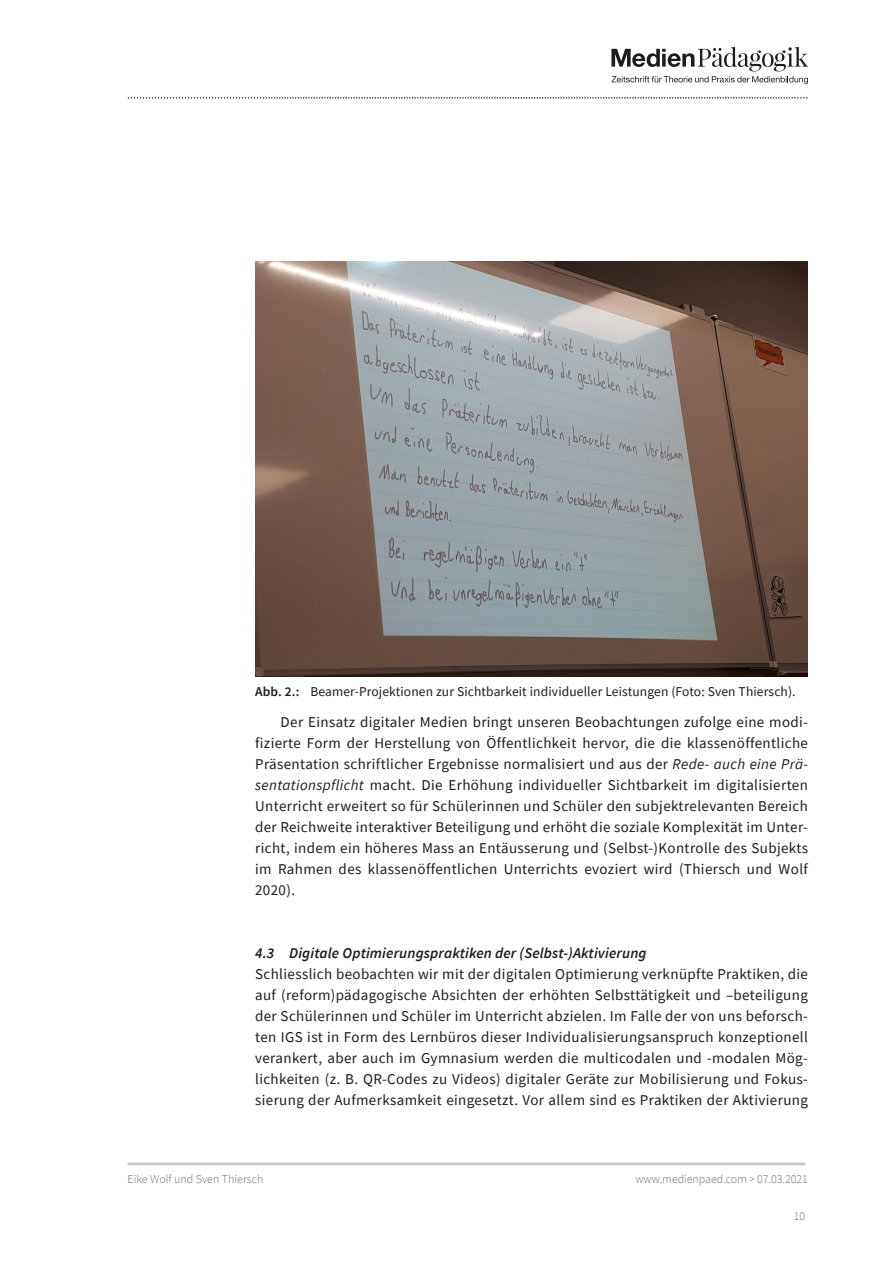
<style>
.page{position:relative;width:893px;height:1263px;background:#fff}
.page>*{position:absolute;margin:0;border:0;box-sizing:border-box;transform-origin:0 0}
.mp-text{font:15px/21px "Source Sans Pro";letter-spacing:.025em;color:#1d1d1b;text-align:justify}
.mp-text_ohne_Einzug{font:15px/21px "Source Sans Pro";letter-spacing:.025em;color:#1d1d1b;text-align:justify}
.t1{font:italic 600 15px "Source Sans Pro";letter-spacing:.01em;color:#1d1d1b}
.mp-Abbildungen_Legen{font:13.5px "Source Sans Pro";letter-spacing:.01em;color:#1d1d1b}
.t2{font:300 12px "Source Sans Pro";letter-spacing:-.005em;color:#70706f}
.s1{font-weight:600}
.s2{font-style:italic}
</style>
<div class="page">
<hr style="left:128px;top:1162px;width:677px;height:3px;background:#c7c7c6">
<svg style="left:611px;top:47px;width:197px;height:37px"></svg>
<svg style="left:128px;top:97px;width:679px;height:2px"></svg>
<img style="left:255px;top:262px;width:553px;height:414px">
<p class="mp-Abbildungen_Legen" style="left:255px;top:683px;width:542px"><span class="s1">Abb. 2.:</span> Beamer-Projektionen zur Sichtbarkeit individueller Leistungen (Foto: Sven Thiersch).</p>
<p class="mp-text" style="left:255px;top:711px;width:554px;text-indent:26px">Der Einsatz digitaler Medien bringt unseren Beobachtungen zufolge eine modi&shy;fizierte Form der Herstellung von Öffentlichkeit hervor, die die klassenöffentliche Präsentation schriftlicher Ergebnisse normalisiert und aus der <span class="s2">Rede- auch eine Prä&shy;sentationspflicht</span> macht. Die Erhöhung individueller Sichtbarkeit im digitalisierten Unterricht erweitert so für Schülerinnen und Schüler den subjektrelevanten Bereich der Reichweite interaktiver Beteiligung und erhöht die soziale Komplexität im Unter&shy;richt, indem ein höheres Mass an Entäusserung und (Selbst-)Kontrolle des Subjekts im Rahmen des klassenöffentlichen Unterrichts evoziert wird (Thiersch und Wolf 2020).</p>
<h2 class="t1" style="left:255px;top:943px;width:393px">4.3 Digitale Optimierungspraktiken der (Selbst-)Aktivierung</h2>
<p class="mp-text_ohne_Einzug" style="left:255px;top:963px;width:554px">Schliesslich beobachten wir mit der digitalen Optimierung verknüpfte Praktiken, die auf (reform)pädagogische Absichten der erhöhten Selbsttätigkeit und –beteiligung der Schülerinnen und Schüler im Unterricht abzielen. Im Falle der von uns beforsch&shy;ten IGS ist in Form des Lernbüros dieser Individualisierungsanspruch konzeptionell verankert, aber auch im Gymnasium werden die multicodalen und -modalen Mög&shy;lichkeiten (z. B. QR-Codes zu Videos) digitaler Geräte zur Mobilisierung und Fokus&shy;sierung der Aufmerksamkeit eingesetzt. Vor allem sind es Praktiken der Aktivierung</p>
<p class="t2" style="left:128px;top:1171px;width:137px">Eike Wolf und Sven Thiersch</p>
<p class="t2" style="left:635px;top:1171px;width:174px">www.medienpaed.com &gt; 07.03.2021</p>
<p class="t2" style="left:794px;top:1208px;width:13px">10</p>
</div>
